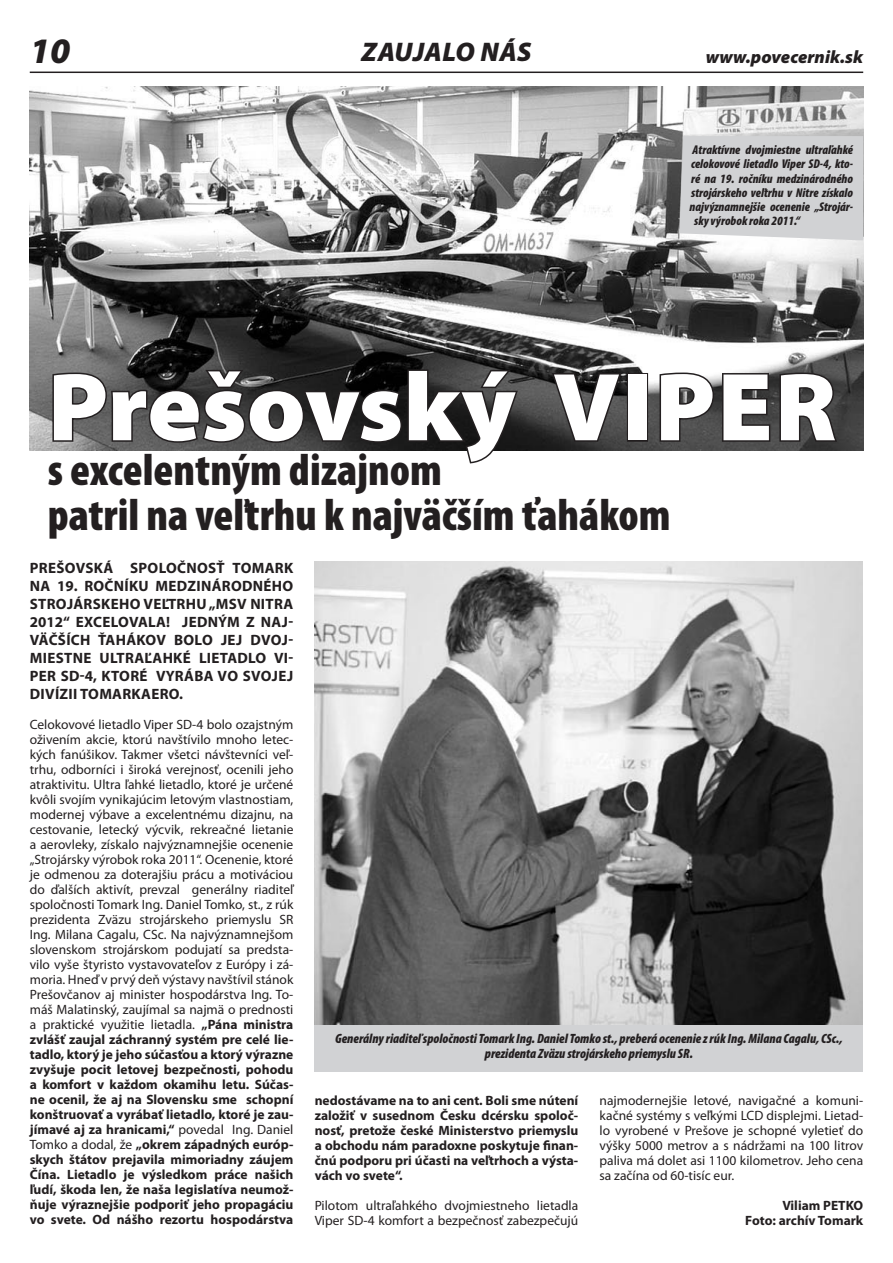
<style>
.page{position:relative;width:893px;height:1263px;background:#fff}
.page>*{position:absolute;margin:0;border:0;box-sizing:border-box;transform-origin:0 0}
.t1{font:900 97.5px "Myriad Pro";color:#fff}
.t2{font:900 condensed 45px "Myriad Pro";color:#231f20}
.texty{font:italic 900 36px "Myriad Pro";color:#231f20}
.texty-2{font:italic 900 27px "Myriad Pro";letter-spacing:.02em;color:#231f20}
.texty-3{font:italic 900 18px "Myriad Pro";color:#231f20}
.t3{font:700 15px/18px "Myriad Pro";letter-spacing:.02em;color:#231f20;text-align:justify}
.t4{font:13.5px/15px "Myriad Pro";color:#231f20;text-align:justify}
.t5{font:700 13.5px/15px "Myriad Pro";color:#231f20;text-align:justify}
.t6{font:italic 900 condensed 13.5px "Myriad Pro";color:#231f20}
.t7{font:italic 900 condensed 12.75px "Myriad Pro";color:#231f20}
.s1{font-weight:700}
</style>
<div class="page">
<hr style="left:30px;top:72px;width:833px;height:1px;background:#231f20">
<img style="left:30px;top:87px;width:833px;height:364px">
<svg style="left:51px;top:367px;width:469px;height:97px;background:#505050"></svg>
<svg style="left:550px;top:371px;width:73px;height:73px;background:#3c3c3c"></svg>
<div style="left:627px;top:373px;width:21px;height:69px;border:3px solid #231f20"></div>
<svg style="left:658px;top:371px;width:114px;height:72px;background:#535253"></svg>
<svg style="left:778px;top:371px;width:62px;height:72px;background:#3c3b3b"></svg>
<div style="left:679px;top:136px;width:184px;height:104px;background:#d1d2d4"></div>
<img style="left:315px;top:561px;width:548px;height:464px">
<div style="left:315px;top:1025px;width:548px;height:46px;background:#d1d2d4"></div>
<p class="texty" style="left:30px;top:31px;width:42px">10</p>
<p class="texty-2" style="left:361px;top:36px;width:172px">zaujalo nás</p>
<p class="texty-3" style="left:706px;top:47px;width:159px">www.povecernik.sk</p>
<p class="t7" style="left:693px;top:143px;width:162px">Atraktívne dvojmiestne ultraľahké</p>
<p class="t7" style="left:691px;top:157px;width:164px">celokovové lietadlo Viper SD-4, kto-</p>
<p class="t7" style="left:691px;top:172px;width:163px">ré na 19. ročníku medzinárodného</p>
<p class="t7" style="left:691px;top:186px;width:163px">strojárskeho veľtrhu v Nitre získalo</p>
<p class="t7" style="left:690px;top:200px;width:165px">najvýznamnejšie ocenenie „Strojár-</p>
<p class="t7" style="left:694px;top:214px;width:107px">sky výrobok roka 2011.“</p>
<p class="t1" style="left:48px;top:352px;width:790px">Prešovský Viper</p>
<p class="t2" style="left:48px;top:445px;width:396px">s excelentným dizajnom</p>
<p class="t2" style="left:48px;top:490px;width:624px">patril na veľtrhu k najväčším ťahákom</p>
<p class="t3" style="left:30px;top:558px;width:265px">Prešovská spoločnosť Tomark na 19. ročníku Medzinárodného strojárskeho veľtrhu „MSV</p>
<p class="t3" style="left:30px;top:594px;width:265px;text-indent:221px">Nitra 2012“ excelovala! Jedným z naj&shy;väčších ťahákov bolo jej dvoj&shy;miestne ultraľahké lietadlo Vi&shy;per SD-4, ktoré vyrába vo svojej divízii TomarkAero.</p>
<p class="t4" style="left:30px;top:716px;width:265px">Celokovové lietadlo Viper SD-4 bolo ozajstným oživením akcie, ktorú navštívilo mnoho letec&shy;kých fanúšikov. Takmer všetci návštevníci veľ&shy;trhu, odborníci i široká verejnosť, ocenili jeho atraktivitu. Ultra ľahké lietadlo, ktoré je určené kvôli svojím vynikajúcim letovým vlastnostiam, modernej výbave a excelentnému dizajnu, na cestovanie, letecký výcvik, rekreačné lietanie a aerovleky, získalo najvýznamnejšie ocenenie „Strojársky výrobok roka 2011“. Ocenenie, ktoré je odmenou za doterajšiu prácu a motiváciou do ďalších aktivít, prevzal generálny riaditeľ spoločnosti Tomark Ing. Daniel Tomko, st., z rúk prezidenta Zväzu strojárskeho priemyslu SR Ing. Milana Cagalu, CSc. Na najvýznamnejšom slovenskom strojárskom podujatí sa predsta&shy;vilo vyše štyristo vystavovateľov z Európy i zá&shy;moria. Hneď v prvý deň výstavy navštívil stánok Prešovčanov aj minister hospodárstva Ing. To&shy;máš Malatinský, zaujímal sa najmä o prednosti a praktické využitie lietadla. <span class="s1">„Pána ministra zvlášť zaujal záchranný systém pre celé lie&shy;tadlo, ktorý je jeho súčasťou a ktorý výrazne zvyšuje pocit letovej bezpečnosti, pohodu a komfort v každom okamihu letu. Súčas&shy;ne ocenil, že aj na Slovensku sme schopní konštruovať a vyrábať lietadlo, ktoré je zau&shy;jímavé aj za hranicami,“</span> povedal Ing. Daniel Tomko a dodal, že <span class="s1">„okrem západných európ&shy;skych štátov prejavila mimoriadny záujem Čína. Lietadlo je výsledkom práce našich ľudí, škoda len, že naša legislatíva neumož&shy;ňuje výraznejšie podporiť jeho propagáciu vo svete. Od nášho rezortu hospodárstva</span></p>
<p class="t6" style="left:335px;top:1032px;width:509px">Generálny riaditeľ spoločnosti Tomark Ing. Daniel Tomko st., preberá ocenenie z rúk Ing. Milana Cagalu, CSc.,</p>
<p class="t6" style="left:485px;top:1047px;width:210px">prezidenta Zväzu strojárskeho priemyslu SR.</p>
<p class="t5" style="left:315px;top:1092px;width:265px">nedostávame na to ani cent. Boli sme nútení založiť v susednom Česku dcérsku spoloč&shy;nosť, pretože české Ministerstvo priemyslu a obchodu nám paradoxne poskytuje finan&shy;čnú podporu pri účasti na veľtrhoch a výsta&shy;vách vo svete“.</p>
<p class="t4" style="left:315px;top:1197px;width:265px">Pilotom ultraľahkého dvojmiestneho lietadla<br>Viper SD-4 komfort a bezpečnosť zabezpečujú</p>
<p class="t4" style="left:600px;top:1092px;width:265px">najmodernejšie letové, navigačné a komuni&shy;kačné systémy s veľkými LCD displejmi. Lietad&shy;lo vyrobené v Prešove je schopné vyletieť do výšky 5000 metrov a s nádržami na 100 litrov paliva má dolet asi 1100 kilometrov. Jeho cena sa začína od 60-tisíc eur.</p>
<p class="t5" style="left:782px;top:1197px;width:73px">Viliam PETKO</p>
<p class="t5" style="left:745px;top:1212px;width:120px">Foto: archív Tomark</p>
</div>
